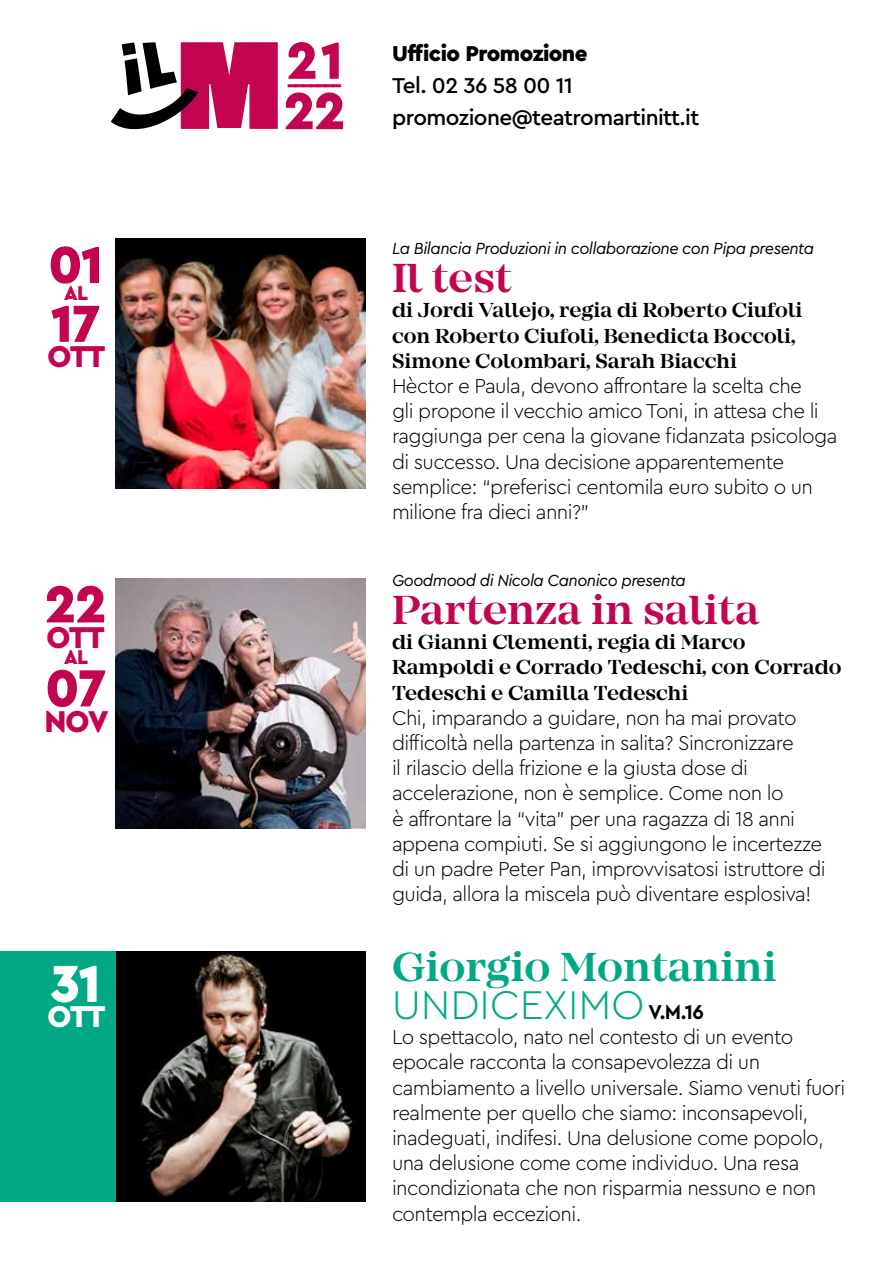
<style>
.page{position:relative;width:893px;height:1263px;background:#fff}
.page>*{position:absolute;margin:0;border:0;box-sizing:border-box;transform-origin:0 0}
.t1{font:900 54.6px "Cera Pro";letter-spacing:-.03em;color:#c20451}
.t2{font:900 54.6px "Cera Pro";color:#fff}
.t3{font:600 42px "Mirador";color:#c20451}
.t4{font:600 42px "Mirador";color:#00a885}
.t5{font:300 42px "Cera Pro";color:#00a885}
.t6{font:900 31.5px "Cera Pro";letter-spacing:-.035em;color:#c20451}
.t7{font:900 31.5px "Cera Pro";color:#fff}
.t8{font:500 22.5px/32px "Cera Pro";letter-spacing:-.025em;color:#000}
.t9{font:900 22.5px "Cera Pro";letter-spacing:-.025em;color:#000}
.t10{font:300 21px/25.2px "Cera Pro";letter-spacing:-.03em;color:#000}
.t11{font:600 21px/25.2px "Mirador";color:#000}
.t12{font:900 21px "Cera Pro";color:#c20451}
.t13{font:italic 16.8px "Cera Pro";letter-spacing:-.03em;color:#000}
.s1{font-weight:700;font-size:21px;color:#000}
</style>
<div class="page">
<img style="left:116px;top:239px;width:250px;height:250px">
<img style="left:116px;top:578px;width:250px;height:250px">
<img style="left:116px;top:952px;width:250px;height:250px">
<div style="left:0;top:952px;width:116px;height:250px;background:#00a885"></div>
<svg style="left:111px;top:42px;width:167px;height:88px"></svg>
<h1 class="t1" style="left:48px;top:228px;width:57px">01</h1>
<p class="t12" style="left:64px;top:279px;width:25px">AL</p>
<h1 class="t1" style="left:51px;top:287px;width:51px">17</h1>
<h3 class="t6" style="left:47px;top:336px;width:60px">OTT</h3>
<h1 class="t1" style="left:44px;top:568px;width:64px">22</h1>
<h3 class="t6" style="left:47px;top:616px;width:60px">OTT</h3>
<p class="t12" style="left:64px;top:643px;width:25px">AL</p>
<h1 class="t1" style="left:45px;top:652px;width:63px">07</h1>
<h3 class="t6" style="left:44px;top:700px;width:65px">NOV</h3>
<h1 class="t2" style="left:50px;top:947px;width:52px">31</h1>
<h3 class="t7" style="left:47px;top:995px;width:60px">OTT</h3>
<h1 class="t1" style="left:286px;top:24px;width:58px">21</h1>
<p class="t12" style="left:287px;top:72px;width:56px">–––––––</p>
<h1 class="t1" style="left:283px;top:75px;width:64px">22</h1>
<p class="t9" style="left:392px;top:38px;width:197px">Ufficio Promozione</p>
<p class="t8" style="left:392px;top:68px;width:309px">Tel. 02 36 58 00 11 promozione@teatromartinitt.it</p>
<p class="t13" style="left:392px;top:238px;width:424px">La Bilancia Produzioni in collaborazione con Pipa presenta</p>
<h2 class="t3" style="left:392px;top:253px;width:121px">Il test</h2>
<p class="t11" style="left:392px;top:298px;width:412px">di Jordi Vallejo, regia di Roberto Ciufoli con Roberto Ciufoli, Benedicta Boccoli,<br>Simone Colombari, Sarah Biacchi</p>
<p class="t10" style="left:392px;top:372px;width:447px">Hèctor e Paula, devono affrontare la scelta che<br>gli propone il vecchio amico Toni, in attesa che li raggiunga per cena la giovane fidanzata psicologa di successo. Una decisione apparentemente semplice: “preferisci centomila euro subito o un milione fra dieci anni?”</p>
<p class="t13" style="left:392px;top:569px;width:295px">Goodmood di Nicola Canonico presenta</p>
<h2 class="t3" style="left:392px;top:585px;width:369px">Partenza in salita</h2>
<p class="t11" style="left:392px;top:630px;width:451px">di Gianni Clementi, regia di Marco<br>Rampoldi e Corrado Tedeschi, con Corrado<br>Tedeschi e Camilla Tedeschi</p>
<p class="t10" style="left:392px;top:704px;width:435px">Chi, imparando a guidare, non ha mai provato difficoltà nella partenza in salita? Sincronizzare<br>il rilascio della frizione e la giusta dose di accelerazione, non è semplice. Come non lo<br>è affrontare la “vita” per una ragazza di 18 anni appena compiuti. Se si aggiungono le incertezze di un padre Peter Pan, improvvisatosi istruttore di guida, allora la miscela può diventare esplosiva!</p>
<h2 class="t4" style="left:392px;top:942px;width:386px">Giorgio Montanini</h2>
<h2 class="t5" style="left:392px;top:977px;width:313px">UNDICEXIMO <span class="s1">V.M.16</span></h2>
<p class="t10" style="left:392px;top:1023px;width:455px">Lo spettacolo, nato nel contesto di un evento epocale racconta la consapevolezza di un cambiamento a livello universale. Siamo venuti fuori realmente per quello che siamo: inconsapevoli, inadeguati, indifesi. Una delusione come popolo, una delusione come come individuo. Una resa incondizionata che non risparmia nessuno e non contempla eccezioni.</p>
</div>
